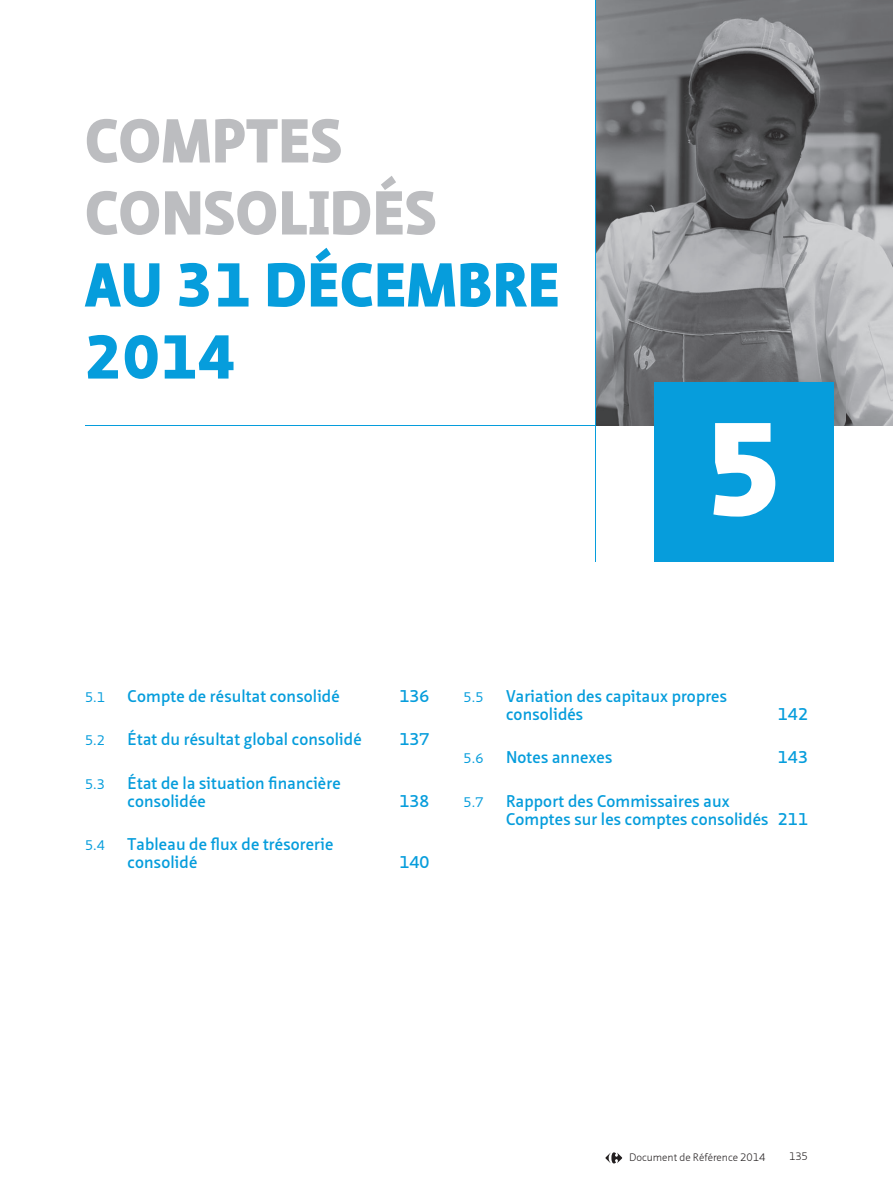
<style>
.page{position:relative;width:893px;height:1191px;background:#fff}
.page>*{position:absolute;margin:0;border:0;box-sizing:border-box;transform-origin:0 0}
.t1{font:900 129px "Neue Sans Pro";color:#fff}
.t2{font:900 60px/72px "Neue Sans Pro";letter-spacing:.01em;color:#bcbdc0}
.t3{font:900 60px/72px "Neue Sans Pro";letter-spacing:.01em;color:#069ddc}
.t4{font:600 16.5px/18px "Neue Sans Pro";letter-spacing:.01em;color:#069ddc}
.t5{font:13.5px "Neue Sans Pro";color:#069ddc}
.t6{font:300 10.5px "Neue Sans Pro";color:#231f20}
</style>
<div class="page">
<svg style="left:605px;top:1152px;width:17px;height:11px"></svg>
<hr style="left:85px;top:425px;width:808px;height:1px;background:#069ddc">
<hr style="left:595px;top:0;width:1px;height:561px;background:#069ddc">
<img style="left:596px;top:425px;width:297px;height:1px">
<img style="left:596px;top:0;width:297px;height:425px">
<div style="left:655px;top:382px;width:179px;height:179px;background:#069ddc"></div>
<h2 class="t2" style="left:85px;top:108px;width:353px">COMPTES<br>CONSOLIDÉS</h2>
<h2 class="t3" style="left:85px;top:252px;width:476px">AU 31 DÉCEMBRE<br>2014</h2>
<h1 class="t1" style="left:703px;top:408px;width:83px">5</h1>
<p class="t5" style="left:85px;top:690px;width:21px">5.1</p>
<p class="t4" style="left:128px;top:688px;width:214px">Compte de résultat consolidé</p>
<p class="t4" style="left:399px;top:688px;width:32px">136</p>
<p class="t5" style="left:85px;top:734px;width:21px">5.2</p>
<p class="t4" style="left:128px;top:731px;width:236px">État du résultat global consolidé</p>
<p class="t4" style="left:399px;top:731px;width:32px">137</p>
<p class="t5" style="left:85px;top:777px;width:21px">5.3</p>
<p class="t4" style="left:128px;top:775px;width:215px">État de la situation financière consolidée</p>
<p class="t4" style="left:399px;top:793px;width:32px">138</p>
<p class="t5" style="left:85px;top:839px;width:21px">5.4</p>
<p class="t4" style="left:128px;top:836px;width:207px">Tableau de flux de trésorerie consolidé</p>
<p class="t4" style="left:399px;top:854px;width:32px">140</p>
<p class="t5" style="left:463px;top:690px;width:21px">5.5</p>
<p class="t4" style="left:506px;top:688px;width:223px">Variation des capitaux propres consolidés</p>
<p class="t4" style="left:778px;top:706px;width:32px">142</p>
<p class="t5" style="left:463px;top:752px;width:21px">5.6</p>
<p class="t4" style="left:506px;top:749px;width:108px">Notes annexes</p>
<p class="t4" style="left:778px;top:749px;width:32px">143</p>
<p class="t5" style="left:463px;top:795px;width:21px">5.7</p>
<p class="t4" style="left:506px;top:793px;width:303px">Rapport des Commissaires aux<br>Comptes sur les comptes consolidés 211</p>
<p class="t6" style="left:629px;top:1152px;width:138px">Document de R éférence 2014</p>
<p class="t6" style="left:789px;top:1151px;width:20px">135</p>
</div>
